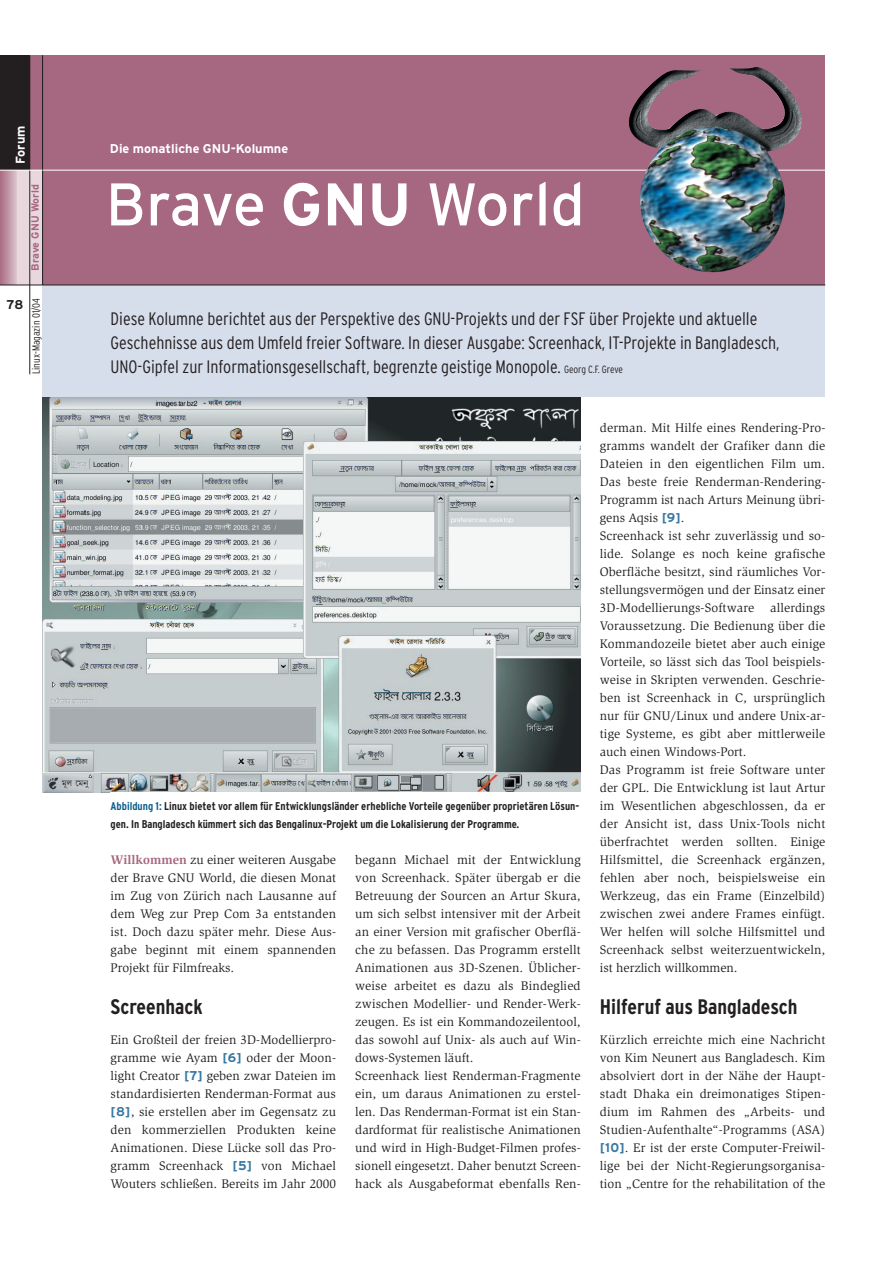
<style>
.page{position:relative;width:893px;height:1262px;background:#fff}
.page>*{position:absolute;margin:0;border:0;box-sizing:border-box;transform-origin:0 0}
.t1{font:60px "Interstate";letter-spacing:-.01em;color:#fff}
.t2{font:700 condensed 21px "Interstate";color:#231f20}
.t3{font:300 condensed 18px/24px "Interstate";color:#231f20}
.t4{font:12.75px/18px "Slimbach";letter-spacing:.01em;color:#231f20;text-align:justify}
.t5{font:700 12.75px "Interstate";color:#fff}
.t6{font:700 12.75px "Interstate";color:#231f20}
.t7{font:700 condensed 11.25px/18px "Interstate";color:#231f20}
.t8{font:300 condensed 10.5px "Interstate";color:#231f20}
.t9{font:700 10.5px "Interstate";color:#a66780}
.s1{font-weight:700}
.s2{font-size:10.5px}
.s3{color:#0f618e}
.s4{font-weight:700;color:#a66780}
.s5{font-family:"Interstate";font-weight:700;color:#3978a3}
</style>
<div class="page">
<img style="left:43px;top:396px;width:537px;height:396px">
<div style="left:43px;top:285px;width:782px;height:111px;background:#d7deeb"></div>
<div style="left:43px;top:55px;width:782px;height:230px;background:#a66780"></div>
<hr style="left:43px;top:285px;width:782px;height:1px;background:#231f20">
<hr style="left:43px;top:170px;width:782px;height:1px;background:#fff">
<img style="left:628px;top:67px;width:174px;height:206px">
<div style="left:0;top:55px;width:43px;height:230px;background:#a66780"></div>
<div style="left:0;top:55px;width:30px;height:115px;background:#231f20"></div>
<svg style="left:0;top:171px;width:17px;height:114px"></svg>
<div style="left:17px;top:170px;width:26px;height:115px;background:#e8d8dd"></div>
<hr style="left:30px;top:55px;width:1px;height:319px;background:#231f20">
<hr style="left:42px;top:55px;width:1px;height:230px;background:#231f20">
<hr style="left:0;top:285px;width:43px;height:1px;background:#231f20">
<hr style="left:0;top:170px;width:43px;height:1px;background:#fff">
<p class="t5" style="left:15px;top:164px;width:40px;rotate:-90deg">Forum</p>
<p class="t9" style="left:31px;top:271px;width:88px;rotate:-90deg">Brave GNU World</p>
<p class="t6" style="left:6px;top:300px;width:18px">78</p>
<p class="t8" style="left:32px;top:374px;width:77px;rotate:-90deg">Linux-Magazin 01/04</p>
<p class="t5" style="left:110px;top:144px;width:180px">Die monatliche GNU-Kolumne</p>
<h1 class="t1" style="left:106px;top:182px;width:480px">Brave <span class="s1">GNU</span> World</h1>
<p class="t3" style="left:111px;top:308px;width:670px">Diese Kolumne berichtet aus der Perspektive des GNU-Projekts und der FSF über Projekte und aktuelle<br>Geschehnisse aus dem Umfeld freier Software. In dieser Ausgabe: Screenhack, IT-Projekte in Bangladesch,<br>UNO-Gipfel zur Informationsgesellschaft, begrenzte geistige Monopole. <span class="s2">Georg C.F. Greve</span></p>
<p class="t7" style="left:111px;top:798px;width:470px"><span class="s3">Abbildung 1:</span> Linux bietet vor allem für Entwicklungsländer erhebliche Vorteile gegenüber proprietären Lösun&shy;gen. In Bangladesch kümmert sich das Bengalinux-Projekt um die Lokalisierung der Programme.</p>
<p class="t4" style="left:111px;top:852px;width:227px"><span class="s4">Willkommen</span> zu einer weiteren Ausgabe der Brave GNU World, die diesen Monat im Zug von Zürich nach Lausanne auf dem Weg zur Prep Com 3a entstanden ist. Doch dazu später mehr. Diese Aus&shy;gabe beginnt mit einem spannenden Projekt für Filmfreaks.</p>
<h2 class="t2" style="left:111px;top:999px;width:94px">Screenhack</h2>
<p class="t4" style="left:111px;top:1032px;width:227px">Ein Großteil der freien 3D-Modellierpro&shy;gramme wie Ayam <span class="s5">[6]</span> oder der Moon&shy;light Creator <span class="s5">[7]</span> geben zwar Dateien im standardisierten Renderman-Format aus <span class="s5">[8]</span>, sie erstellen aber im Gegensatz zu den kommerziellen Produkten keine Animationen. Diese Lücke soll das Pro&shy;gramm Screenhack <span class="s5">[5]</span> von Michael Wouters schließen. Bereits im Jahr 2000</p>
<p class="t4" style="left:355px;top:852px;width:227px;text-align:left">begann Michael mit der Entwicklung von Screenhack. Später übergab er die Betreuung der Sourcen an Artur Skura, um sich selbst intensiver mit der Arbeit an einer Version mit grafischer Oberflä&shy;che zu befassen. Das Programm erstellt Animationen aus 3D-Szenen. Üblicher&shy;weise arbeitet es dazu als Bindeglied zwischen Modellier- und Render-Werk&shy;zeugen. Es ist ein Kommandozeilentool, das sowohl auf Unix- als auch auf Win&shy;dows-Systemen läuft.<br>Screenhack liest Renderman-Fragmente ein, um daraus Animationen zu erstel&shy;len. Das Renderman-Format ist ein Stan&shy;dardformat für realistische Animationen und wird in High-Budget-Filmen profes&shy;sionell eingesetzt. Daher benutzt Screen&shy;hack als Ausgabeformat ebenfalls Ren-</p>
<p class="t4" style="left:600px;top:420px;width:227px;text-align:left">derman. Mit Hilfe eines Rendering-Pro&shy;gramms wandelt der Grafiker dann die Dateien in den eigentlichen Film um.<br>Das beste freie Renderman-Rendering-Programm ist nach Arturs Meinung übri&shy;gens Aqsis <span class="s5">[9]</span>.<br>Screenhack ist sehr zuverlässig und so&shy;lide. Solange es noch keine grafische Oberfläche besitzt, sind räumliches Vor&shy;stellungsvermögen und der Einsatz einer 3D-Modellierungs-Software</p>
<p class="t4" style="left:600px;top:600px;width:227px;text-align:left;text-indent:170px">allerdings Voraussetzung. Die Bedienung über die Kommandozeile bietet aber auch einige Vorteile, so lässt sich das Tool beispiels&shy;weise in Skripten verwenden. Geschrie&shy;ben ist Screenhack in C, ursprünglich nur für GNU/Linux und andere Unix-ar&shy;tige Systeme, es gibt aber mittlerweile auch einen Windows-Port.<br>Das Programm ist freie Software unter der GPL. Die Entwicklung ist laut Artur im Wesentlichen abgeschlossen, da er der Ansicht ist, dass Unix-Tools nicht überfrachtet werden sollten. Einige Hilfsmittel, die Screenhack ergänzen, fehlen aber noch, beispielsweise ein Werkzeug, das ein Frame (Einzelbild) zwischen zwei andere Frames einfügt.<br>Wer helfen will solche Hilfsmittel und Screenhack selbst weiterzuentwickeln, ist herzlich willkommen.</p>
<h2 class="t2" style="left:600px;top:999px;width:199px">Hilferuf aus Bangladesch</h2>
<p class="t4" style="left:600px;top:1032px;width:227px">Kürzlich erreichte mich eine Nachricht von Kim Neunert aus Bangladesch. Kim absolviert dort in der Nähe der Haupt&shy;stadt Dhaka ein dreimonatiges Stipen&shy;dium im Rahmen des „Arbeits- und Studien-Aufenthalte“-Programms (ASA) <span class="s5">[10]</span>. Er ist der erste Computer-Freiwil&shy;lige bei der Nicht-Regierungsorganisa&shy;tion „Centre for the rehabilitation of the</p>
</div>
